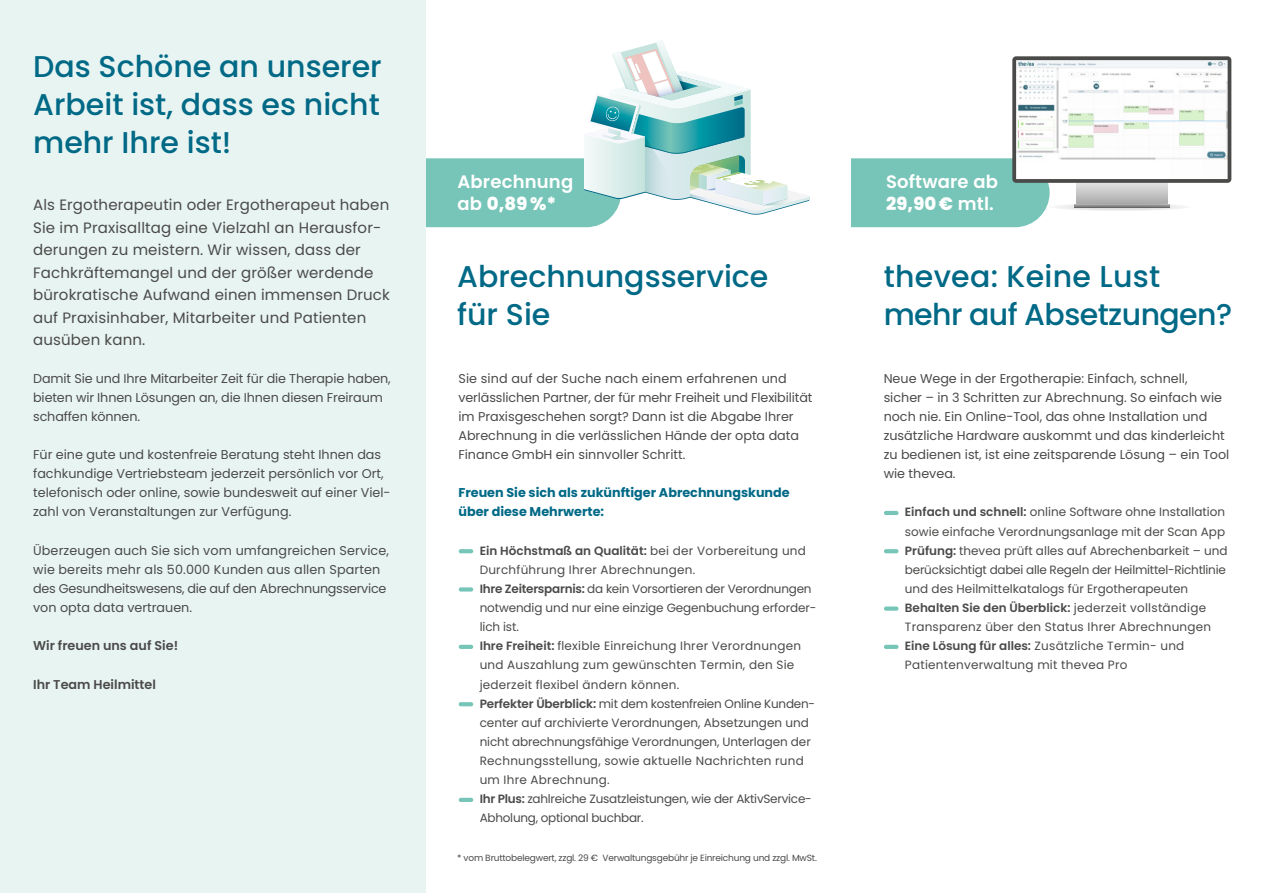
<style>
.page{position:relative;width:1263px;height:893px;background:#fff}
.page>*{position:absolute;margin:0;border:0;box-sizing:border-box;transform-origin:0 0}
.t1{font:64.5px "Battle Station";color:#77c5b8;scale:.93 1}
.t2{font:500 30px/38.2px "Poppins";color:#006986}
.t3{font:500 30px/38.2px "Poppins";letter-spacing:-.02em;color:#006986}
.t4{font:600 18px/22.5px "Poppins";letter-spacing:.01em;color:#fff}
.t5{font:15px/22.5px "Poppins";letter-spacing:.01em;color:#4a4a49}
.t6{font:12.75px/19.2px "Poppins";color:#4a4a49}
.t7{font:700 12.75px/19.2px "Poppins";color:#006986}
.t8{font:600 12.75px "Poppins";color:#4a4a49}
.t9{font:12px/19.2px "Poppins";color:#4a4a49}
.t10{font:12px/19.2px "Poppins";letter-spacing:.02em;color:#4a4a49}
.t11{font:12px/19.2px "Poppins";letter-spacing:-.02em;color:#4a4a49}
.t12{font:9px "Poppins";letter-spacing:-.02em;color:#4a4a49}
.s1{font-weight:800}
.s2{font-weight:600}
</style>
<div class="page">
<div style="left:382px;top:158px;width:239px;height:69px;background:#77c5b8;border-radius:34px"></div>
<div style="left:811px;top:158px;width:238px;height:69px;background:#77c5b8;border-radius:34px"></div>
<div style="left:810px;top:142px;width:40px;height:95px;background:#fff"></div>
<div style="left:0;top:0;width:425px;height:893px;background:#e8f4f2"></div>
<svg style="left:584px;top:40px;width:225px;height:175px"></svg>
<svg style="left:1077px;top:183px;width:90px;height:21px;background:#c6c6c6"></svg>
<svg style="left:1012px;top:56px;width:219px;height:127px"></svg>
<svg style="left:1048px;top:203px;width:144px;height:8px"></svg>
<h2 class="t2" style="left:33px;top:47px;width:350px;text-align:justify">Das Schöne an unserer Arbeit ist, dass es nicht mehr Ihre ist!</h2>
<p class="t5" style="left:33px;top:194px;width:358px">Als Ergotherapeutin oder Ergotherapeut haben Sie im Praxisalltag eine Vielzahl an Herausfor&shy;derungen zu meistern. Wir wissen, dass der Fachkräftemangel und der größer werdende bürokratische Aufwand einen immensen Druck auf Praxisinhaber, Mitarbeiter und Patienten ausüben kann.</p>
<p class="t6" style="left:33px;top:369px;width:359px">Damit Sie und Ihre Mitarbeiter Zeit für die Therapie haben, bieten wir Ihnen Lösungen an, die Ihnen diesen Freiraum schaffen können.</p>
<p class="t6" style="left:33px;top:445px;width:359px">Für eine gute und kostenfreie Beratung steht Ihnen das fachkundige Vertriebsteam jederzeit persönlich vor Ort, telefonisch oder online, sowie bundesweit auf einer Viel&shy;zahl von Veranstaltungen zur Verfügung.</p>
<p class="t6" style="left:33px;top:541px;width:357px">Überzeugen auch Sie sich vom umfangreichen Service, wie bereits mehr als 50.000 Kunden aus allen Sparten des Gesundheitswesens, die auf den Abrechnungsservice von opta data vertrauen.</p>
<p class="t8" style="left:33px;top:638px;width:146px">Wir freuen uns auf Sie!</p>
<p class="t8" style="left:33px;top:677px;width:124px">Ihr Team Heilmittel</p>
<h3 class="t4" style="left:457px;top:170px;width:117px">Abrechnung ab <span class="s1">0,89%*</span></h3>
<h3 class="t4" style="left:886px;top:170px;width:113px">Software ab<br><span class="s1">29,90€</span> mtl.</h3>
<h2 class="t2" style="left:457px;top:257px;width:313px">Abrechnungsservice für Sie</h2>
<p class="t6" style="left:458px;top:369px;width:356px">Sie sind auf der Suche nach einem erfahrenen und verlässlichen Partner, der für mehr Freiheit und Flexibilität im Praxisgeschehen sorgt? Dann ist die Abgabe Ihrer Abrechnung in die verlässlichen Hände der opta data Finance GmbH ein sinnvoller Schritt.</p>
<p class="t7" style="left:458px;top:483px;width:333px">Freuen Sie sich als zukünftiger Abrechnungskunde über diese Mehrwerte:</p>
<h1 class="t1" style="left:458px;top:520px;width:20px">–</h1>
<p class="t10" style="left:480px;top:541px;width:328px"><span class="s2">Ein Höchstmaß an Qualität:</span> bei der Vorbereitung und<br>Durchführung Ihrer Abrechnungen.</p>
<h1 class="t1" style="left:458px;top:558px;width:20px">–</h1>
<p class="t9" style="left:480px;top:579px;width:338px"><span class="s2">Ihre Zeitersparnis:</span> da kein Vorsortieren der Verordnungen notwendig und nur eine einzige Gegenbuchung erforder&shy;lich ist.</p>
<h1 class="t1" style="left:458px;top:616px;width:20px">–</h1>
<p class="t10" style="left:480px;top:637px;width:323px"><span class="s2">Ihre Freiheit:</span> flexible Einreichung Ihrer Verordnungen und Auszahlung zum gewünschten Termin, den Sie jederzeit flexibel ändern können.</p>
<h1 class="t1" style="left:458px;top:673px;width:20px">–</h1>
<p class="t9" style="left:480px;top:694px;width:337px"><span class="s2">Perfekter Überblick:</span> mit dem kostenfreien Online Kunden&shy;center auf archivierte Verordnungen, Absetzungen und nicht abrechnungsfähige Verordnungen, Unterlagen der Rechnungsstellung, sowie aktuelle Nachrichten rund um Ihre Abrechnung.</p>
<h1 class="t1" style="left:458px;top:769px;width:20px">–</h1>
<p class="t11" style="left:480px;top:790px;width:334px"><span class="s2">Ihr Plus:</span> zahlreiche Zusatzleistungen, wie der AktivService-<br>Abholung, optional buchbar.</p>
<p class="t12" style="left:457px;top:852px;width:361px">* vom Bruttobelegwert, zzgl. 29 € Verwaltungsgebühr je Einreichung und zzgl. MwSt.</p>
<h2 class="t3" style="left:884px;top:257px;width:350px">thevea: Keine Lust mehr auf Absetzungen?</h2>
<p class="t6" style="left:884px;top:369px;width:347px">Neue Wege in der Ergotherapie: Einfach, schnell,<br>sicher – in 3 Schritten zur Abrechnung. So einfach wie noch nie. Ein Online-Tool, das ohne Installation und zusätzliche Hardware auskommt und das kinderleicht zu bedienen ist, ist eine zeitsparende Lösung – ein Tool wie thevea.</p>
<h1 class="t1" style="left:884px;top:482px;width:20px">–</h1>
<p class="t9" style="left:905px;top:503px;width:322px"><span class="s2">Einfach und schnell:</span> online Software ohne Installation sowie einfache Verordnungsanlage mit der Scan App</p>
<h1 class="t1" style="left:884px;top:520px;width:20px">–</h1>
<p class="t9" style="left:905px;top:541px;width:324px"><span class="s2">Prüfung:</span> thevea prüft alles auf Abrechenbarkeit – und berücksichtigt dabei alle Regeln der Heilmittel-Richtlinie und des Heilmittelkatalogs für Ergotherapeuten</p>
<h1 class="t1" style="left:884px;top:577px;width:20px">–</h1>
<p class="t10" style="left:905px;top:598px;width:308px"><span class="s2">Behalten Sie den Überblick:</span> jederzeit vollständige<br>Transparenz über den Status Ihrer Abrechnungen</p>
<h1 class="t1" style="left:884px;top:616px;width:20px">–</h1>
<p class="t10" style="left:905px;top:637px;width:281px"><span class="s2">Eine Lösung für alles:</span> Zusätzliche Termin- und<br>Patientenverwaltung mit thevea Pro</p>
</div>
